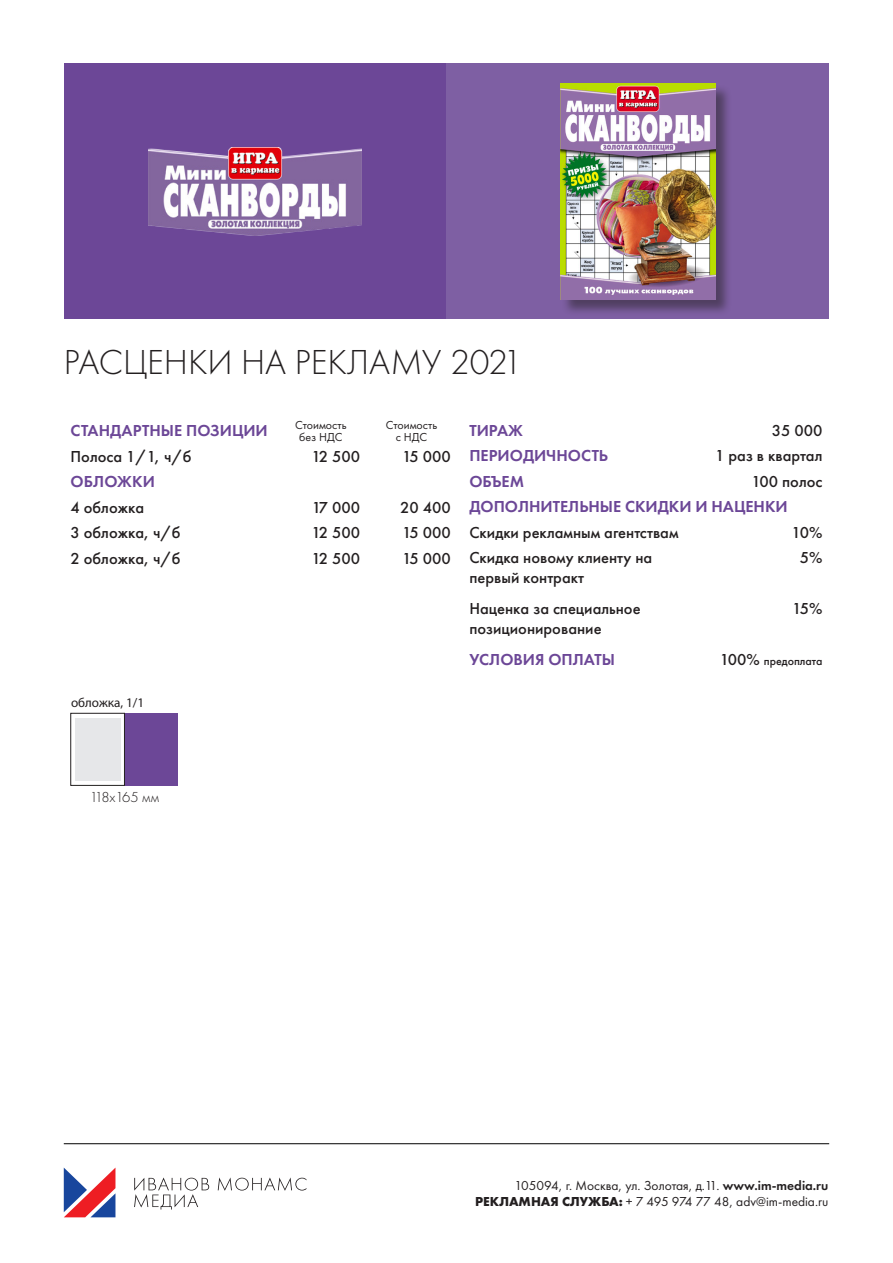
<style>
.page{position:relative;width:893px;height:1263px;background:#fff}
.page>*{position:absolute;margin:0;border:0;box-sizing:border-box;transform-origin:0 0}
.t1{font:300 36px "Futura PT";color:#231f20}
.t2{font:500 16.5px/19.8px "Futura PT";color:#231f20}
.t3{font:600 16.5px "Futura PT";color:#6c4797}
.t4{font:300 15px "Futura PT";color:#231f20}
.t5{font:13.5px "Futura PT";color:#231f20}
.t6{font:13.2px "Myriad Pro";color:#231f20}
.t7{font:12px "Futura PT";color:#231f20}
.t8{font:500 12px "Futura PT";color:#231f20}
.s1{font-size:16.5px}
.s2{font-weight:600}
.s3{font-weight:700}
</style>
<div class="page">
<div style="left:64px;top:64px;width:382px;height:255px;background:#6c4797"></div>
<div style="left:446px;top:64px;width:383px;height:255px;background:#7e5fa3"></div>
<img style="left:149px;top:148px;width:212px;height:87px">
<div style="left:125px;top:713px;width:53px;height:72px;background:#6c4797"></div>
<div style="left:71px;top:713px;width:54px;height:72px;border:1px solid #231f20"></div>
<div style="left:75px;top:718px;width:45px;height:63px;background:#e6e7e9"></div>
<div style="left:561px;top:84px;width:171px;height:232px;background:#231f20;opacity:.5"></div>
<img style="left:560px;top:84px;width:155px;height:215px">
<svg style="left:64px;top:1168px;width:51px;height:49px"></svg>
<svg style="left:218px;top:1177px;width:88px;height:14px"></svg>
<svg style="left:134px;top:1177px;width:75px;height:32px"></svg>
<hr style="left:64px;top:1143px;width:765px;height:1px;background:#000">
<p class="t1" style="left:64px;top:342px;width:460px">РАСЦЕНКИ НА РЕКЛАМУ 2021</p>
<p class="t3" style="left:71px;top:420px;width:199px">СТАНДАРТНЫЕ ПОЗИЦИИ</p>
<p class="t7" style="left:295px;top:418px;width:53px">Стоимость</p>
<p class="t7" style="left:299px;top:430px;width:45px">без НДС</p>
<p class="t7" style="left:386px;top:418px;width:53px">Стоимость</p>
<p class="t7" style="left:396px;top:430px;width:33px">с НДС</p>
<p class="t2" style="left:71px;top:446px;width:122px">Полоса 1/1, ч/б</p>
<p class="t2" style="left:312px;top:446px;width:50px">12 500</p>
<p class="t2" style="left:402px;top:446px;width:50px">15 000</p>
<p class="t3" style="left:71px;top:471px;width:86px">ОБЛОЖКИ</p>
<p class="t2" style="left:71px;top:497px;width:75px">4 обложка</p>
<p class="t2" style="left:312px;top:497px;width:50px">17 000</p>
<p class="t2" style="left:400px;top:497px;width:52px">20 400</p>
<p class="t2" style="left:71px;top:523px;width:112px">3 обложка, ч/б</p>
<p class="t2" style="left:312px;top:523px;width:50px">12 500</p>
<p class="t2" style="left:402px;top:523px;width:50px">15 000</p>
<p class="t2" style="left:71px;top:548px;width:112px">2 обложка, ч/б</p>
<p class="t2" style="left:312px;top:548px;width:50px">12 500</p>
<p class="t2" style="left:402px;top:548px;width:50px">15 000</p>
<p class="t6" style="left:71px;top:695px;width:75px">обложка, 1/1</p>
<p class="t3" style="left:469px;top:420px;width:55px">ТИРАЖ</p>
<p class="t2" style="left:772px;top:420px;width:52px">35 000</p>
<p class="t3" style="left:469px;top:445px;width:140px">ПЕРИОДИЧНОСТЬ</p>
<p class="t2" style="left:715px;top:446px;width:109px">1 раз в квартал</p>
<p class="t3" style="left:469px;top:471px;width:56px">ОБЪЕМ</p>
<p class="t2" style="left:751px;top:471px;width:72px">100 полос</p>
<p class="t3" style="left:469px;top:496px;width:320px">ДОПОЛНИТЕЛЬНЫЕ СКИДКИ И НАЦЕНКИ</p>
<p class="t2" style="left:469px;top:522px;width:211px">Скидки рекламным агентствам</p>
<p class="t2" style="left:792px;top:522px;width:32px">10%</p>
<p class="t2" style="left:469px;top:548px;width:184px">Cкидка новому клиенту на первый контракт</p>
<p class="t2" style="left:800px;top:548px;width:24px">5%</p>
<p class="t2" style="left:469px;top:599px;width:173px">Наценка за специальное позиционирование</p>
<p class="t2" style="left:792px;top:599px;width:32px">15%</p>
<p class="t3" style="left:469px;top:649px;width:147px">УСЛОВИЯ ОПЛАТЫ</p>
<p class="t8" style="left:720px;top:654px;width:104px"><span class="s1">100%</span> предоплата</p>
<p class="t4" style="left:90px;top:788px;width:71px">118x165 мм</p>
<p class="t5" style="left:514px;top:1177px;width:315px">105094, г. Москва, ул. Золотая, д.11. <span class="s2">www.im-media.ru</span></p>
<p class="t5" style="left:475px;top:1193px;width:355px"><span class="s3">РЕКЛАМНАЯ СЛУЖБА:</span> + 7 495 974 77 48, adv@im-media.ru</p>
</div>
